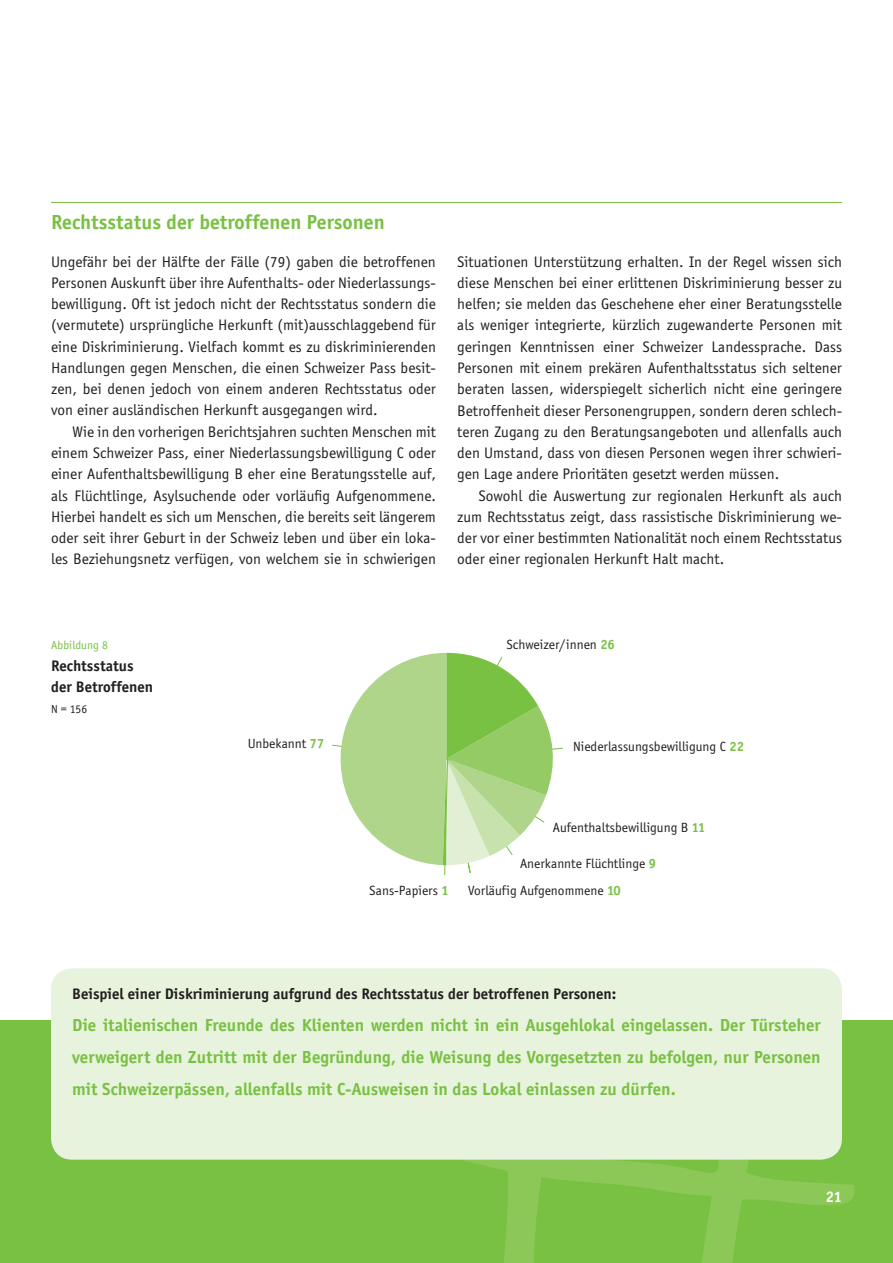
<style>
.page{position:relative;width:893px;height:1263px;background:#fff}
.page>*{position:absolute;margin:0;border:0;box-sizing:border-box;transform-origin:0 0}
.t1{font:700 21px "Officina Sans";color:#79c142}
.t2{font:700 18px/32px "Officina Sans";color:#79c142;text-align:justify}
.t3{font:15.75px/21.3px "Officina Sans";color:#231f20;text-align:justify}
.t4{font:700 15.75px/21.3px "Officina Sans";color:#231f20}
.t5{font:700 15.75px "Officina Sans";color:#fff}
.t6{font:13.8px "Officina Sans";color:#231f20}
.t7{font:12px "Officina Sans";color:#79c142}
.t8{font:12px "Officina Sans";color:#231f20}
.s1{font-weight:700;color:#79c142}
</style>
<div class="page">
<div style="left:0;top:1020px;width:892px;height:243px;background:#79c142"></div>
<svg style="left:51px;top:1143px;width:804px;height:120px"></svg>
<hr style="left:51px;top:202px;width:791px;height:1px;background:#79c142">
<svg style="left:332px;top:653px;width:231px;height:222px"></svg>
<div style="left:51px;top:968px;width:791px;height:192px;background:#e8f3de;border-radius:21px"></div>
<h1 class="t1" style="left:51px;top:209px;width:335px">Rechtsstatus der betroffenen Personen</h1>
<p class="t3" style="left:51px;top:251px;width:386px">Ungefähr bei der Hälfte der Fälle (79) gaben die betroffenen Personen Auskunft über ihre Aufenthalts- oder Niederlassungs&shy;bewilligung. Oft ist jedoch nicht der Rechtsstatus sondern die (vermutete) ursprüngliche Herkunft (mit)ausschlaggebend für eine Diskriminierung. Vielfach kommt es zu diskriminierenden Handlungen gegen Menschen, die einen Schweizer Pass besit&shy;zen, bei denen jedoch von einem anderen Rechtsstatus oder von einer ausländischen Herkunft ausgegangen wird.</p>
<p class="t3" style="left:51px;top:421px;width:386px;text-indent:21px">Wie in den vorherigen Berichtsjahren suchten Menschen mit einem Schweizer Pass, einer Niederlassungsbewilligung C oder einer Aufenthaltsbewilligung B eher eine Beratungsstelle auf, als Flüchtlinge, Asylsuchende oder vorläufig Aufgenommene.<br>Hierbei handelt es sich um Menschen, die bereits seit längerem oder seit ihrer Geburt in der Schweiz leben und über ein loka&shy;les Beziehungsnetz verfügen, von welchem sie in schwierigen</p>
<p class="t3" style="left:457px;top:251px;width:386px">Situationen Unterstützung erhalten. In der Regel wissen sich diese Menschen bei einer erlittenen Diskriminierung besser zu helfen; sie melden das Geschehene eher einer Beratungsstelle als weniger integrierte, kürzlich zugewanderte Personen mit geringen Kenntnissen einer Schweizer Landessprache. Dass Personen mit einem prekären Aufenthaltsstatus sich seltener beraten lassen, widerspiegelt sicherlich nicht eine geringere Betroffenheit dieser Personengruppen, sondern deren schlech&shy;teren Zugang zu den Beratungsangeboten und allenfalls auch den Umstand, dass von diesen Personen wegen ihrer schwieri&shy;gen Lage andere Prioritäten gesetzt werden müssen.</p>
<p class="t3" style="left:457px;top:485px;width:386px;text-indent:21px">Sowohl die Auswertung zur regionalen Herkunft als auch zum Rechtsstatus zeigt, dass rassistische Diskriminierung we&shy;der vor einer bestimmten Nationalität noch einem Rechtsstatus oder einer regionalen Herkunft Halt macht.</p>
<p class="t7" style="left:51px;top:639px;width:58px">Abbildung 8</p>
<p class="t4" style="left:51px;top:655px;width:104px">Rechtsstatus der Betroffenen</p>
<p class="t8" style="left:51px;top:702px;width:38px">N = 156</p>
<p class="t6" style="left:248px;top:735px;width:78px">Unbekannt <span class="s1">77</span></p>
<p class="t6" style="left:506px;top:637px;width:110px">Schweizer/innen <span class="s1">26</span></p>
<p class="t6" style="left:573px;top:739px;width:172px">Niederlassungsbewilligung C <span class="s1">22</span></p>
<p class="t6" style="left:553px;top:820px;width:154px">Aufenthaltsbewilligung B <span class="s1">11</span></p>
<p class="t6" style="left:520px;top:855px;width:137px">Anerkannte Flüchtlinge <span class="s1">9</span></p>
<p class="t6" style="left:369px;top:882px;width:81px">Sans-Papiers <span class="s1">1</span></p>
<p class="t6" style="left:468px;top:882px;width:154px">Vorläufig Aufgenommene <span class="s1">10</span></p>
<p class="t4" style="left:72px;top:983px;width:546px">Beispiel einer Diskriminierung aufgrund des Rechtsstatus der betroffenen Personen:</p>
<p class="t2" style="left:72px;top:1009px;width:750px">Die italienischen Freunde des Klienten werden nicht in ein Ausgehlokal eingelassen. Der Türsteher verweigert den Zutritt mit der Begründung, die Weisung des Vorgesetzten zu befolgen, nur Personen mit Schweizerpässen, allenfalls mit C-Ausweisen in das Lokal einlassen zu dürfen.</p>
<p class="t5" style="left:826px;top:1187px;width:18px">21</p>
</div>
